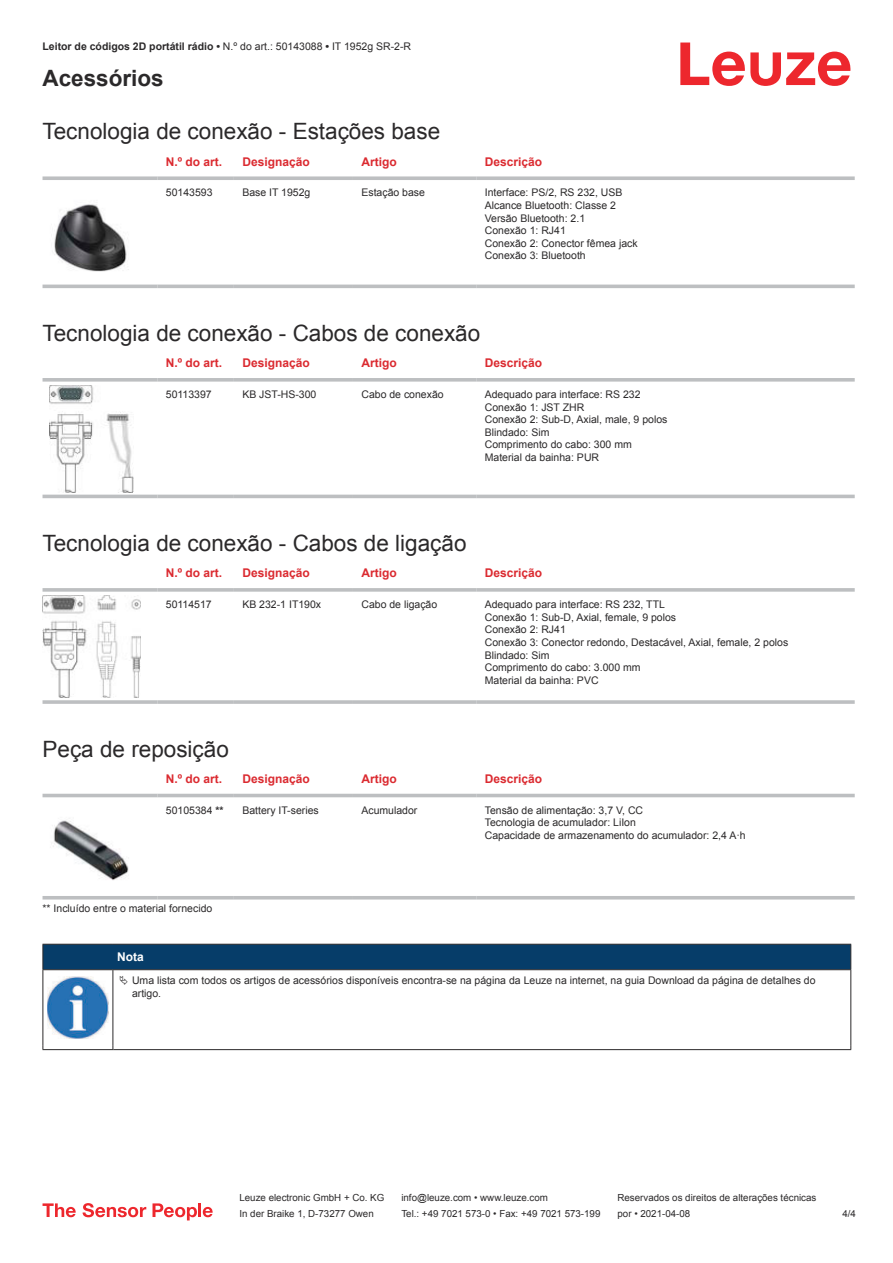
<style>
.page{position:relative;width:893px;height:1263px;background:#fff}
.page>*{position:absolute;margin:0;border:0;box-sizing:border-box;transform-origin:0 0}
.t1{font:22.5px "Arial";color:#2b292a}
.t2{font:700 22.5px "Arial";color:#2b292a}
.t3{font:700 12px "Arial";color:#db2a30}
.t4{font:700 12px "Arial";color:#fff}
.t5{font:10.5px/12.6px "Arial";color:#2b292a}
.t6{font:700 10.5px "Arial";color:#2b292a}
.t7{font:9.75px "Arial";color:#2b292a}
.s1{font-weight:400}
.s2{font-weight:700}
</style>
<div class="page">
<svg style="left:680px;top:43px;width:170px;height:43px"></svg>
<svg style="left:43px;top:284px;width:812px;height:1px"></svg>
<svg style="left:43px;top:176px;width:114px;height:4px"></svg>
<svg style="left:157px;top:176px;width:77px;height:4px"></svg>
<svg style="left:234px;top:176px;width:119px;height:4px"></svg>
<svg style="left:353px;top:176px;width:123px;height:4px"></svg>
<svg style="left:476px;top:176px;width:379px;height:4px;background:#c4c6c8"></svg>
<hr style="left:43px;top:285px;width:114px;height:3px;background:#bdbfc1">
<hr style="left:157px;top:285px;width:77px;height:3px;background:#bdbfc1">
<hr style="left:234px;top:285px;width:119px;height:3px;background:#bdbfc1">
<hr style="left:353px;top:285px;width:123px;height:3px;background:#bdbfc1">
<hr style="left:476px;top:285px;width:379px;height:3px;background:#bdbfc1">
<img style="left:54px;top:204px;width:75px;height:68px">
<svg style="left:43px;top:385px;width:812px;height:114px"></svg>
<svg style="left:43px;top:378px;width:114px;height:4px"></svg>
<svg style="left:157px;top:378px;width:77px;height:4px"></svg>
<svg style="left:234px;top:378px;width:119px;height:4px"></svg>
<svg style="left:353px;top:378px;width:123px;height:4px"></svg>
<svg style="left:476px;top:378px;width:379px;height:4px;background:#c3c5c7"></svg>
<hr style="left:43px;top:495px;width:114px;height:3px;background:#bdbfc1">
<hr style="left:157px;top:495px;width:77px;height:3px;background:#bdbfc1">
<hr style="left:234px;top:495px;width:119px;height:3px;background:#bdbfc1">
<hr style="left:353px;top:495px;width:123px;height:3px;background:#bdbfc1">
<hr style="left:476px;top:495px;width:379px;height:3px;background:#bdbfc1">
<img style="left:49px;top:386px;width:84px;height:106px">
<svg style="left:43px;top:588px;width:114px;height:4px"></svg>
<svg style="left:157px;top:588px;width:77px;height:4px"></svg>
<svg style="left:234px;top:588px;width:119px;height:4px"></svg>
<svg style="left:353px;top:588px;width:123px;height:4px"></svg>
<svg style="left:476px;top:588px;width:379px;height:4px;background:#c3c5c7"></svg>
<svg style="left:43px;top:700px;width:114px;height:4px"></svg>
<hr style="left:157px;top:700px;width:77px;height:4px;background:#c7c8ca">
<hr style="left:234px;top:700px;width:119px;height:4px;background:#bdbfc1">
<svg style="left:353px;top:700px;width:123px;height:4px"></svg>
<hr style="left:476px;top:700px;width:379px;height:4px;background:#c7c8ca">
<img style="left:43px;top:596px;width:97px;height:102px">
<svg style="left:43px;top:793px;width:812px;height:107px"></svg>
<hr style="left:43px;top:794px;width:114px;height:3px;background:#bdbfc1">
<hr style="left:157px;top:794px;width:77px;height:3px;background:#bdbfc1">
<hr style="left:234px;top:794px;width:119px;height:3px;background:#bdbfc1">
<hr style="left:353px;top:794px;width:123px;height:3px;background:#bdbfc1">
<hr style="left:476px;top:794px;width:379px;height:3px;background:#bdbfc1">
<hr style="left:43px;top:896px;width:114px;height:3px;background:#bdbfc1">
<hr style="left:157px;top:896px;width:77px;height:3px;background:#bdbfc1">
<hr style="left:234px;top:896px;width:119px;height:3px;background:#bdbfc1">
<hr style="left:353px;top:896px;width:123px;height:3px;background:#bdbfc1">
<hr style="left:476px;top:896px;width:379px;height:3px;background:#bdbfc1">
<img style="left:43px;top:801px;width:97px;height:92px">
<div style="left:43px;top:944px;width:808px;height:26px;background:#063d69"></div>
<hr style="left:113px;top:969px;width:738px;height:1px;background:#2b292a">
<hr style="left:43px;top:970px;width:1px;height:75px;background:#2b292a">
<hr style="left:113px;top:970px;width:1px;height:75px;background:#2b292a">
<hr style="left:850px;top:970px;width:1px;height:75px;background:#2b292a">
<hr style="left:43px;top:1049px;width:70px;height:1px;background:#2b292a">
<hr style="left:113px;top:1049px;width:738px;height:1px;background:#2b292a">
<img style="left:47px;top:976px;width:61px;height:63px">
<svg style="left:43px;top:1203px;width:33px;height:14px"></svg>
<svg style="left:83px;top:1203px;width:63px;height:14px"></svg>
<svg style="left:153px;top:1203px;width:44px;height:17px"></svg>
<hr style="left:198px;top:1203px;width:3px;height:14px;background:#ed272d">
<svg style="left:203px;top:1207px;width:10px;height:10px"></svg>
<p class="t6" style="left:43px;top:43px;width:370px">Leitor de códigos 2D portátil rádio • <span class="s1">N.º do art.: 50143088</span> • <span class="s1">IT 1952g SR-2-R</span></p>
<h1 class="t2" style="left:43px;top:70px;width:123px">Acessórios</h1>
<h1 class="t1" style="left:43px;top:123px;width:399px">Tecnologia de conexão - Estações base</h1>
<p class="t3" style="left:166px;top:157px;width:58px">N.º do art.</p>
<p class="t3" style="left:242px;top:157px;width:69px">Designação</p>
<p class="t3" style="left:361px;top:157px;width:37px">Artigo</p>
<p class="t3" style="left:485px;top:157px;width:59px">Descrição</p>
<p class="t5" style="left:166px;top:187px;width:48px">50143593</p>
<p class="t5" style="left:242px;top:187px;width:70px">Base IT 1952g</p>
<p class="t5" style="left:361px;top:187px;width:65px">Estação base</p>
<p class="t5" style="left:485px;top:187px;width:154px">Interface: PS/2, RS 232, USB<br>Alcance Bluetooth: Classe 2<br>Versão Bluetooth: 2.1<br>Conexão 1: RJ41<br>Conexão 2: Conector fêmea jack<br>Conexão 3: Bluetooth</p>
<h1 class="t1" style="left:43px;top:325px;width:439px">Tecnologia de conexão - Cabos de conexão</h1>
<p class="t3" style="left:166px;top:358px;width:58px">N.º do art.</p>
<p class="t3" style="left:242px;top:358px;width:69px">Designação</p>
<p class="t3" style="left:361px;top:358px;width:37px">Artigo</p>
<p class="t3" style="left:485px;top:358px;width:59px">Descrição</p>
<p class="t5" style="left:166px;top:389px;width:47px">50113397</p>
<p class="t5" style="left:242px;top:389px;width:76px">KB JST-HS-300</p>
<p class="t5" style="left:361px;top:389px;width:84px">Cabo de conexão</p>
<p class="t5" style="left:485px;top:389px;width:184px">Adequado para interface: RS 232<br>Conexão 1: JST ZHR<br>Conexão 2: Sub-D, Axial, male, 9 polos<br>Blindado: Sim<br>Comprimento do cabo: 300 mm<br>Material da bainha: PUR</p>
<h1 class="t1" style="left:43px;top:535px;width:425px">Tecnologia de conexão - Cabos de ligação</h1>
<p class="t3" style="left:166px;top:568px;width:58px">N.º do art.</p>
<p class="t3" style="left:242px;top:568px;width:69px">Designação</p>
<p class="t3" style="left:361px;top:568px;width:37px">Artigo</p>
<p class="t3" style="left:485px;top:568px;width:59px">Descrição</p>
<p class="t5" style="left:166px;top:599px;width:47px">50114517</p>
<p class="t5" style="left:242px;top:599px;width:80px">KB 232-1 IT190x</p>
<p class="t5" style="left:361px;top:599px;width:77px">Cabo de ligação</p>
<p class="t5" style="left:485px;top:599px;width:305px">Adequado para interface: RS 232, TTL<br>Conexão 1: Sub-D, Axial, female, 9 polos<br>Conexão 2: RJ41<br>Conexão 3: Conector redondo, Destacável, Axial, female, 2 polos<br>Blindado: Sim<br>Comprimento do cabo: 3.000 mm<br>Material da bainha: PVC</p>
<h1 class="t1" style="left:43px;top:740px;width:188px">Peça de reposição</h1>
<p class="t3" style="left:166px;top:774px;width:58px">N.º do art.</p>
<p class="t3" style="left:242px;top:774px;width:69px">Designação</p>
<p class="t3" style="left:361px;top:774px;width:37px">Artigo</p>
<p class="t3" style="left:485px;top:774px;width:59px">Descrição</p>
<p class="t5" style="left:166px;top:805px;width:59px">50105384 <span class="s2">**</span></p>
<p class="t5" style="left:242px;top:805px;width:78px">Battery IT-series</p>
<p class="t5" style="left:361px;top:805px;width:58px">Acumulador</p>
<p class="t5" style="left:485px;top:805px;width:262px">Tensão de alimentação: 3,7 V, CC<br>Tecnologia de acumulador: LiIon<br>Capacidade de armazenamento do acumulador: 2,4 A·h</p>
<p class="t5" style="left:43px;top:903px;width:171px">** Incluído entre o material fornecido</p>
<p class="t4" style="left:117px;top:952px;width:28px">Nota</p>
<p class="t5" style="left:132px;top:975px;width:685px">Uma lista com todos os artigos de acessórios disponíveis encontra-se na página da Leuze na internet, na guia Download da página de detalhes do artigo.</p>
<p class="t7" style="left:239px;top:1194px;width:146px">Leuze electronic GmbH + Co. KG</p>
<p class="t7" style="left:401px;top:1194px;width:148px">info@leuze.com • www.leuze.com</p>
<p class="t7" style="left:617px;top:1194px;width:200px">Reservados os direitos de alterações técnicas</p>
<p class="t7" style="left:239px;top:1210px;width:136px">In der Braike 1, D-73277 Owen</p>
<p class="t7" style="left:401px;top:1210px;width:201px">Tel.: +49 7021 573-0 • Fax: +49 7021 573-199</p>
<p class="t7" style="left:617px;top:1210px;width:74px">por • 2021-04-08</p>
<p class="t7" style="left:842px;top:1210px;width:15px">4 /4</p>
</div>
